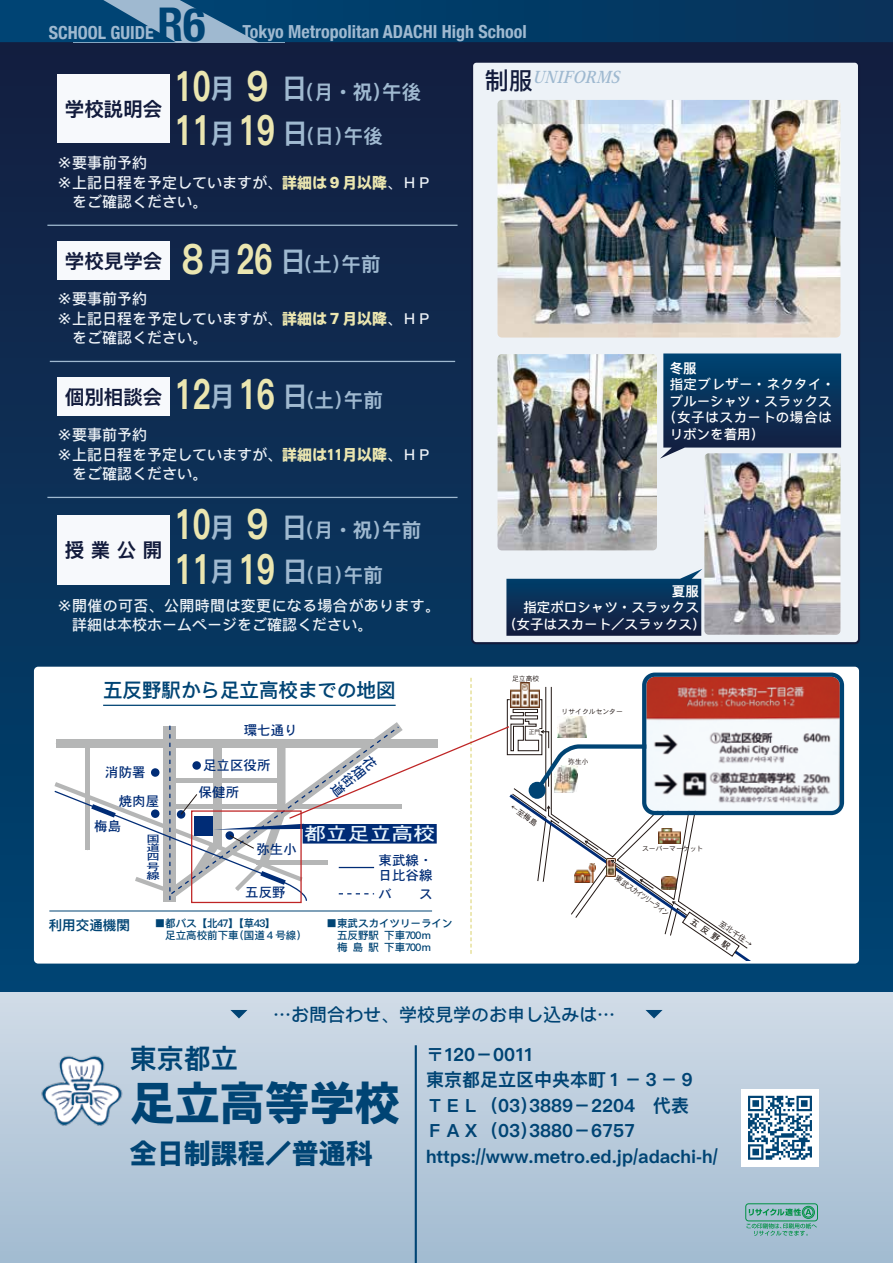
<style>
.page{position:relative;width:893px;height:1263px;background:#fff}
.page>*{position:absolute;margin:0;border:0;box-sizing:border-box;transform-origin:0 0}
.t1{font:700 condensed 46.5px "Helvetica Neue";color:#004474}
.t2{font:900 45px "DF King Gothic JP13 N";color:#004474}
.t3{font:900 27px "DF King Gothic JP13 N";color:#004474}
.t4{font:700 27px "DF King Gothic JP13 N";color:#004474}
.t5{font:500 24px "DF King Gothic JP13 N";color:#121b3c}
.t6{font:700 19.5px "DF King Gothic JP13 N";color:#9fb9d0}
.t7{font:700 19.5px "DF King Gothic JP13 N";color:#121b3c}
.t8{font:600 19.5px "DF King Gothic JP13 N";color:#004474}
.t9{font:18.15px "DFHS Gothic Std W5";color:#eaf6fd;scale:1.21 1}
.t10{font:700 18px/25.5px "DF King Gothic JP13 N";color:#004474}
.t11{font:700 condensed 18px "Helvetica Neue";color:#9fb9d0}
.t12{font:500 18px "DF King Gothic JP13 N";color:#004474}
.t13{font:italic 18px "DF King Serif JP13 N W6";color:#9fb9d0;scale:.85 1}
.t14{font:500 15px "DF King Gothic JP13 N";color:#edf2f7}
.t15{font:500 15px/19.5px "DF King Gothic JP13 N";letter-spacing:.025em;color:#edf2f7}
.t16{font:500 13.5px/16.5px "DF King Gothic JP13 N";color:#fff}
.t17{font:13.5px/13.5px "DFHS Gothic Std W5";color:#002c76}
.t18{font:500 13.5px "DF King Gothic JP13 N";letter-spacing:.03em;color:#fff}
.t19{font:500 13.5px "DF King Gothic JP13 N";letter-spacing:.045em;color:#fff}
.t20{font:600 13.5px "DF King Gothic JP13 N";color:#004474}
.t21{font:700 13.5px "DF King Gothic JP13 N";color:#fff}
.t22{font:500 10.5px/12px "DF King Gothic JP13 N";color:#004474;text-align:right}
.t23{font:600 10.5px "DF King Gothic JP13 N";letter-spacing:-.25em;color:#004474}
.t24{font:600 10.5px "DF King Gothic JP13 N";color:#004474}
.t25{font:9.45px/9.4px "DFHS Gothic Std W5";color:#002c76;text-align:justify;scale:1.42 1}
.t26{font:8.4px "DFHS Gothic Std W5";color:#221815}
.t27{font:7.8px "DFHS Gothic Std W3";color:#221815}
.t28{font:6.75px "DFHS Gothic Std W3";color:#221815}
.t29{font:5.85px "DFHS Gothic Std W3";color:#221815}
.s1{color:#121b3c}
.s2{font-size:41.4px;color:#ebe6b0}
.s3{font-size:27px}
.s4{font-weight:900;color:#ebe6b0}
.s5{font-size:27px;color:#9fb9d0}
.s6{color:#9fb9d0}
</style>
<div class="page">
<div style="left:0;top:0;width:893px;height:992px;background:linear-gradient(to bottom,#171d3c,#004473)"></div>
<div style="left:472px;top:62px;width:387px;height:581px;background:#edf2f7;border-radius:4px"></div>
<div style="left:471px;top:61px;width:389px;height:583px;border:2px solid #121b3c;border-radius:4px"></div>
<div style="left:0;top:992px;width:893px;height:271px;background:linear-gradient(to bottom,#d1dce7,#a2bbd1)"></div>
<div style="left:34px;top:667px;width:825px;height:296px;background:#fff;border-radius:4px"></div>
<img style="left:497px;top:100px;width:343px;height:238px">
<img style="left:497px;top:354px;width:160px;height:196px">
<img style="left:704px;top:459px;width:136px;height:176px">
<svg style="left:660px;top:353px;width:181px;height:106px;background:#23486c"></svg>
<svg style="left:506px;top:569px;width:196px;height:67px;background:#2d4a6b"></svg>
<img style="left:33px;top:1045px;width:97px;height:88px">
<svg style="left:645px;top:1010px;width:17px;height:8px"></svg>
<svg style="left:230px;top:1010px;width:17px;height:8px"></svg>
<div style="left:745px;top:1203px;width:73px;height:18px;border:1px solid #009143;border-radius:3px"></div>
<svg style="left:746px;top:1206px;width:71px;height:30px;background:#7eb3af"></svg>
<hr style="left:50px;top:361px;width:405px;height:1px;background:#9fb9d0">
<hr style="left:47px;top:497px;width:411px;height:1px;background:#9fb9d0">
<div style="left:57px;top:74px;width:113px;height:69px;background:#f7f9fc"></div>
<div style="left:57px;top:241px;width:113px;height:39px;background:#f7f9fc"></div>
<div style="left:57px;top:378px;width:113px;height:38px;background:#f7f9fc"></div>
<div style="left:57px;top:516px;width:113px;height:69px;background:#f7f9fc"></div>
<hr style="left:47px;top:225px;width:411px;height:1px;background:#9fb9d0">
<hr style="left:49px;top:911px;width:383px;height:1px;background:#004474">
<img style="left:647px;top:677px;width:192px;height:133px">
<div style="left:642px;top:672px;width:202px;height:143px;border:4px solid #004474;border-radius:11px"></div>
<svg style="left:53px;top:678px;width:701px;height:282px"></svg>
<hr style="left:415px;top:1045px;width:2px;height:218px;background:#004474">
<div style="left:741px;top:1089px;width:78px;height:77px;background:#fff"></div>
<svg style="left:748px;top:1096px;width:64px;height:64px"></svg>
<svg style="left:0;top:0;width:893px;height:42px;background:#104670"></svg>
<h1 class="t1" style="left:157px;top:-14px;width:50px">R6</h1>
<p class="t11" style="left:49px;top:17px;width:107px">SCHOOL GUIDE</p>
<p class="t11" style="left:242px;top:16px;width:286px">Tokyo Metropolitan ADACHI High School</p>
<h3 class="t6" style="left:65px;top:76px;width:358px"><span class="s1">学校説明会</span> <span class="s2">１０</span><span class="s3">月</span><span class="s2">９</span><span class="s3">日</span>（月・祝）午後</h3>
<h3 class="t6" style="left:175px;top:120px;width:210px"><span class="s2">１１</span><span class="s3">月</span><span class="s2">１９</span><span class="s3">日</span>（日）午後</h3>
<p class="t14" style="left:57px;top:150px;width:91px">※要事前予約</p>
<p class="t14" style="left:57px;top:170px;width:377px">※上記日程を予定していますが、<span class="s4">詳細は９月以降</span>、ＨＰ</p>
<p class="t14" style="left:72px;top:189px;width:137px">をご確認ください。</p>
<h3 class="t7" style="left:65px;top:245px;width:317px">学校見学会 <span class="s2">８</span><span class="s5">月</span><span class="s2">２６</span><span class="s5">日</span><span class="s6">（土）午前</span></h3>
<p class="t14" style="left:57px;top:286px;width:91px">※要事前予約</p>
<p class="t14" style="left:57px;top:306px;width:377px">※上記日程を予定していますが、<span class="s4">詳細は７月以降</span>、ＨＰ</p>
<p class="t14" style="left:72px;top:325px;width:137px">をご確認ください。</p>
<h3 class="t7" style="left:65px;top:381px;width:319px">個別相談会 <span class="s2">１２</span><span class="s5">月</span><span class="s2">１６</span><span class="s5">日</span><span class="s6">（土）午前</span></h3>
<p class="t14" style="left:57px;top:422px;width:91px">※要事前予約</p>
<p class="t14" style="left:57px;top:442px;width:377px">※上記日程を予定していますが、<span class="s4">詳細は１１月以降</span>、ＨＰ</p>
<p class="t14" style="left:72px;top:461px;width:137px">をご確認ください。</p>
<h3 class="t6" style="left:65px;top:514px;width:358px"><span class="s1">授業公開</span> <span class="s2">１０</span><span class="s3">月</span><span class="s2">９</span><span class="s3">日</span>（月・祝）午前</h3>
<h3 class="t6" style="left:175px;top:559px;width:210px"><span class="s2">１１</span><span class="s3">月</span><span class="s2">１９</span><span class="s3">日</span>（日）午前</h3>
<p class="t15" style="left:72px;top:594px;width:369px;text-indent:-15px">※開催の可否、公開時間は変更になる場合があります。詳細は本校ホームページをご確認ください。</p>
<h3 class="t8" style="left:103px;top:674px;width:294px">五反野駅から足立高校までの地図</h3>
<p class="t17" style="left:244px;top:723px;width:55px">環七通り</p>
<p class="t17" style="left:105px;top:765px;width:42px">消防署</p>
<p class="t17" style="left:199px;top:752px;width:73px;line-height:26.8px;text-indent:4px">足立区役所保健所</p>
<p class="t17" style="left:119px;top:794px;width:42px">焼肉屋</p>
<p class="t17" style="left:371px;top:754px;width:8px;text-align:justify;rotate:51deg">花畑街道</p>
<p class="t17" style="left:94px;top:819px;width:28px">梅島</p>
<p class="t9" style="left:304px;top:824px;width:110px">都立足立高校</p>
<p class="t25" style="left:146px;top:833px;width:11px">国道四号線</p>
<p class="t17" style="left:256px;top:842px;width:42px">弥生小</p>
<p class="t17" style="left:245px;top:885px;width:42px">五反野</p>
<p class="t17" style="left:379px;top:852px;width:55px;line-height:14.9px">東武線・日比谷線</p>
<p class="t17" style="left:379px;top:887px;width:55px">バ　　ス</p>
<p class="t23" style="left:155px;top:914px;width:122px">■ 都バス【北４７】【草４３】</p>
<p class="t22" style="left:155px;top:928px;width:154px">　足立高校前下車（国道４号線）</p>
<p class="t20" style="left:49px;top:914px;width:82px">利用交通機関</p>
<p class="t24" style="left:327px;top:914px;width:128px">■東武スカイツリーライン</p>
<p class="t22" style="left:327px;top:928px;width:107px">　五反野駅下車７００ｍ梅島駅下車７００ｍ</p>
<h3 class="t5" style="left:485px;top:61px;width:49px">制服</h3>
<p class="t13" style="left:532px;top:62px;width:112px">UNIFORMS</p>
<p class="t21" style="left:670px;top:357px;width:28px">冬服</p>
<p class="t18" style="left:670px;top:373px;width:167px">指定ブレザー・ネクタイ・</p>
<p class="t16" style="left:670px;top:391px;width:163px">ブルーシャツ・スラックス</p>
<p class="t19" style="left:663px;top:406px;width:170px">（女子はスカートの場合は</p>
<p class="t16" style="left:670px;top:424px;width:96px">リボンを着用）</p>
<p class="t21" style="left:672px;top:580px;width:28px">夏服</p>
<p class="t16" style="left:503px;top:597px;width:204px;text-indent:20px">指定ポロシャツ・スラックス（女子はスカート／スラックス）</p>
<p class="t28" style="left:512px;top:675px;width:29px">足立高校</p>
<p class="t29" style="left:529px;top:729px;width:13px">正門</p>
<p class="t27" style="left:514px;top:803px;width:33px;rotate:36deg">←至梅島</p>
<p class="t28" style="left:562px;top:708px;width:63px">リサイクルセンター</p>
<p class="t28" style="left:568px;top:758px;width:22px">弥生小</p>
<p class="t28" style="left:642px;top:845px;width:63px">スーパーマーケット</p>
<p class="t27" style="left:618px;top:873px;width:66px;rotate:35deg">東武スカイツリーライン</p>
<p class="t26" style="left:694px;top:917px;width:48px;rotate:35deg">五反野駅</p>
<p class="t27" style="left:722px;top:919px;width:40px;rotate:35deg">至北千住→</p>
<p class="t12" style="left:273px;top:999px;width:344px">…お問合わせ、学校見学のお申し込みは…</p>
<h3 class="t4" style="left:130px;top:1036px;width:110px">東京都立</h3>
<h2 class="t2" style="left:130px;top:1065px;width:272px">足立高等学校</h2>
<h3 class="t3" style="left:130px;top:1131px;width:245px">全日制課程／普通科</h3>
<p class="t10" style="left:426px;top:1039px;width:293px">〒120−0011<br>東京都足立区中央本町１−３−９<br>ＴＥＬ　（03）3889−2204　代表<br>ＦＡＸ（03）3880−6757 https://www.metro.ed.jp/adachi-h/</p>
</div>
